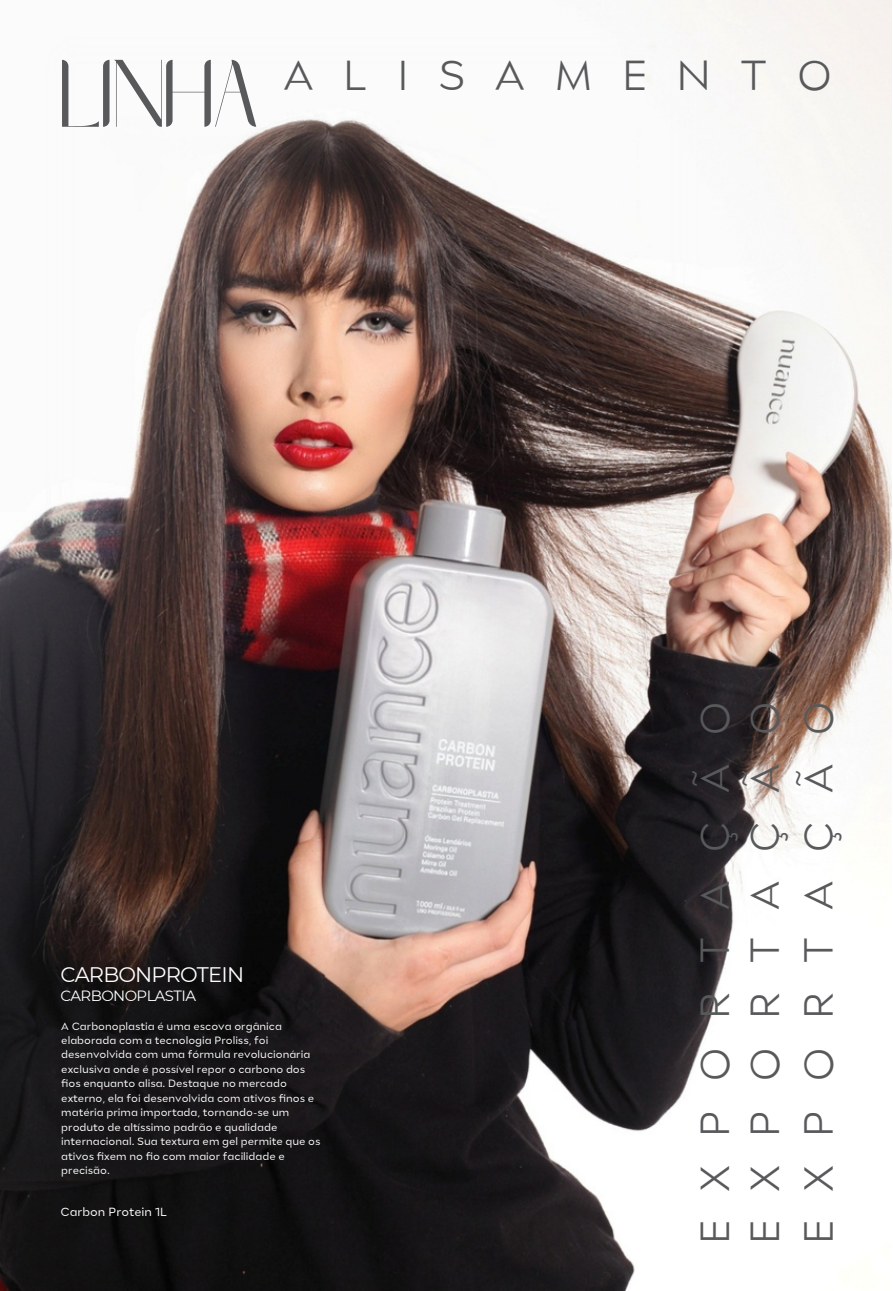
<style>
.page{position:relative;width:893px;height:1291px;background:#fff}
.page>*{position:absolute;margin:0;border:0;box-sizing:border-box;transform-origin:0 0}
.t1{font:70.88px "wakile";color:#58595b}
.t2{font:300 41.65px "Stray";letter-spacing:.71em;color:#58595b}
.t3{font:300 40.43px "Stray";letter-spacing:.69em;color:#58595b}
.t4{font:21px "Montserrat";letter-spacing:-.04em;color:#fff}
.t5{font:14.88px "Montserrat";letter-spacing:-.04em;color:#fff}
.t6{font:11.72px "Stray";color:#fff}
.t7{font:10.5px/14.3px "Stray";color:#fff}
</style>
<div class="page">
<img style="left:0;top:0;width:891px;height:1290px">
<p class="t1" style="left:62px;top:47px;width:200px">LINHA</p>
<p class="t2" style="left:283px;top:58px;width:86px">A L</p>
<p class="t2" style="left:397px;top:58px;width:437px">ISAMENTO</p>
<p class="t4" style="left:60px;top:961px;width:185px">CARBONPROTEIN</p>
<p class="t5" style="left:60px;top:986px;width:137px">CARBONOPLASTIA</p>
<p class="t7" style="left:61px;top:1019px;width:261px">A Carbonoplastia é uma escova orgânica elaborada com a tecnologia Proliss, foi desenvolvida com uma fórmula revolucionária exclusiva onde é possível repor o carbono dos fios enquanto alisa. Destaque no mercado externo, ela foi desenvolvida com ativos finos e matéria prima importada, tornando-se um produto de altíssimo padrão e qualidade internacional. Sua textura em gel permite que os ativos fixem no fio com maior facilidade e precisão.</p>
<p class="t6" style="left:60px;top:1207px;width:108px">Carbon Protein 1L</p>
<p class="t3" style="left:698px;top:1243px;width:544px;rotate:-90deg">EXPORTAÇÃO</p>
<p class="t3" style="left:748px;top:1243px;width:544px;rotate:-90deg">EXPORTAÇÃO</p>
<p class="t3" style="left:802px;top:1243px;width:544px;rotate:-90deg">EXPORTAÇÃO</p>
</div>
